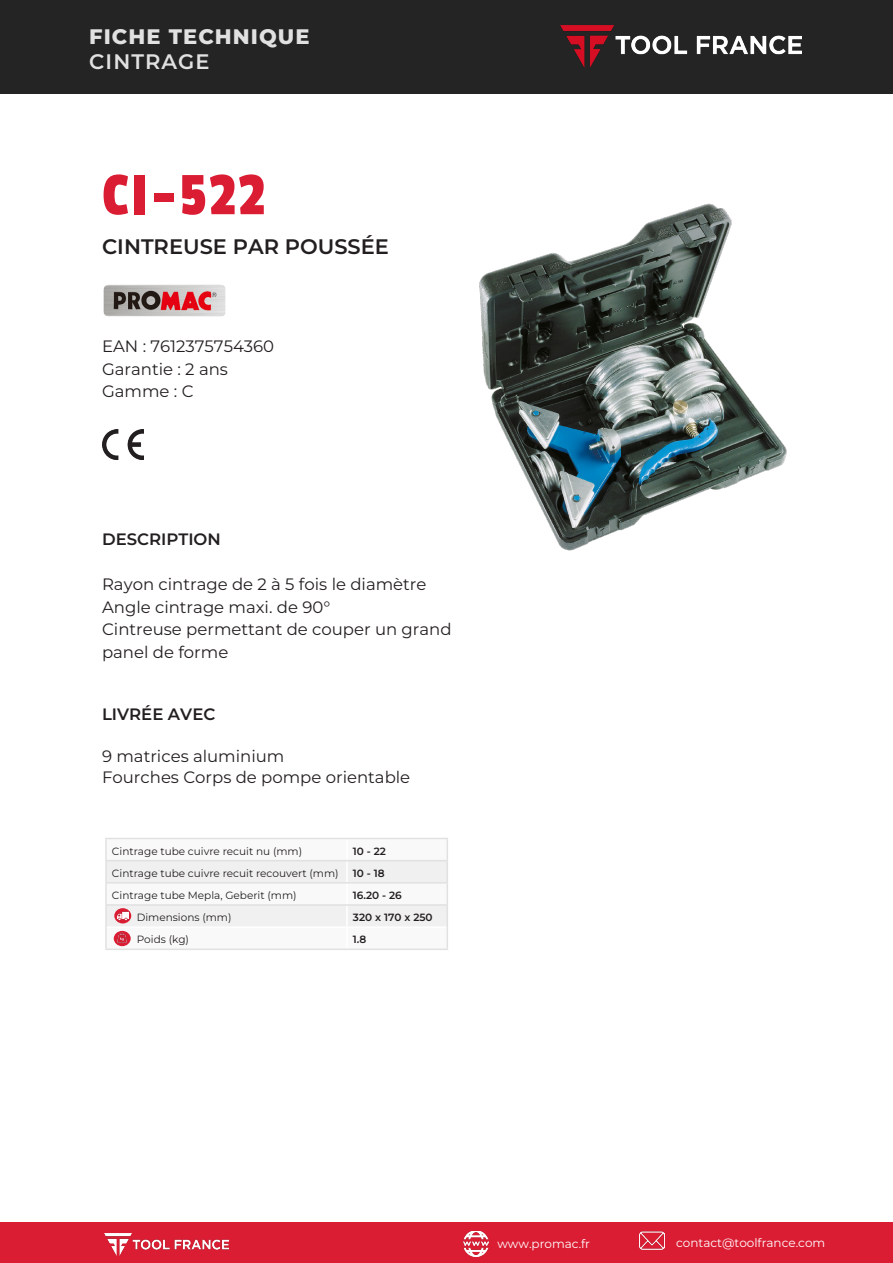
<style>
.page{position:relative;width:893px;height:1263px;background:#fff}
.page>*{position:absolute;margin:0;border:0;box-sizing:border-box;transform-origin:0 0}
.t1{font:63px "Passion One";color:#db1d33}
.t2{font:100 21px "Montserrat";letter-spacing:.05em;color:#e2e1e1}
.t3{font:100 21px "Montserrat";color:#231f20}
.t4{font:100 16.5px/22.5px "Montserrat";color:#231f20}
.t5{font:100 12px "Montserrat";color:#fff}
.t6{font:100 10.5px "Montserrat";color:#231f20}
</style>
<div class="page">
<div style="left:0;top:0;width:893px;height:94px;background:#242424"></div>
<div style="left:0;top:1222px;width:893px;height:41px;background:#db1d33"></div>
<img style="left:104px;top:1233px;width:124px;height:22px">
<img style="left:560px;top:25px;width:242px;height:42px">
<img style="left:104px;top:284px;width:121px;height:33px">
<hr style="left:105px;top:838px;width:242px;height:1px;background:#e2e1e1">
<hr style="left:105px;top:839px;width:2px;height:21px;background:#e2e1e1">
<hr style="left:105px;top:860px;width:242px;height:1px;background:#e2e1e1">
<hr style="left:105px;top:861px;width:2px;height:21px;background:#e2e1e1">
<hr style="left:105px;top:882px;width:242px;height:1px;background:#e2e1e1">
<hr style="left:105px;top:883px;width:2px;height:21px;background:#e2e1e1">
<hr style="left:105px;top:904px;width:242px;height:2px;background:#e2e1e1">
<hr style="left:105px;top:906px;width:2px;height:21px;background:#e2e1e1">
<hr style="left:105px;top:927px;width:2px;height:21px;background:#e2e1e1">
<hr style="left:105px;top:948px;width:242px;height:2px;background:#e2e1e1">
<hr style="left:347px;top:948px;width:101px;height:2px;background:#e2e1e1">
<img style="left:102px;top:430px;width:41px;height:29px">
<img style="left:463px;top:1231px;width:25px;height:25px">
<svg style="left:107px;top:838px;width:341px;height:111px"></svg>
<img style="left:639px;top:1231px;width:25px;height:19px">
<img style="left:479px;top:203px;width:308px;height:348px">
<p class="t2" style="left:89px;top:22px;width:222px">FICHE TECHNIQUE</p>
<p class="t2" style="left:89px;top:48px;width:122px">CINTRAGE</p>
<p class="t1" style="left:102px;top:162px;width:164px">CI-522</p>
<p class="t3" style="left:102px;top:233px;width:288px">CINTREUSE PAR POUSSÉE</p>
<p class="t4" style="left:102px;top:334px;width:174px">EAN : 7612375754360</p>
<p class="t4" style="left:102px;top:357px;width:127px">Garantie : 2 ans</p>
<p class="t4" style="left:102px;top:379px;width:93px">Gamme : C</p>
<p class="t4" style="left:102px;top:528px;width:120px">DESCRIPTION</p>
<p class="t4" style="left:102px;top:573px;width:326px">Rayon cintrage de 2 à 5 fois le diamètre</p>
<p class="t4" style="left:102px;top:595px;width:230px">Angle cintrage maxi. de 90°</p>
<p class="t4" style="left:102px;top:618px;width:351px">Cintreuse permettant de couper un grand panel de forme</p>
<p class="t4" style="left:102px;top:702px;width:115px">LIVRÉE AVEC</p>
<p class="t4" style="left:102px;top:744px;width:184px">9 matrices aluminium</p>
<p class="t4" style="left:102px;top:765px;width:310px">Fourches Corps de pompe orientable</p>
<p class="t6" style="left:112px;top:844px;width:192px">Cintrage tube cuivre recuit nu (mm)</p>
<p class="t6" style="left:353px;top:844px;width:35px">10 - 22</p>
<p class="t6" style="left:112px;top:866px;width:228px">Cintrage tube cuivre recuit recouvert (mm)</p>
<p class="t6" style="left:353px;top:866px;width:33px">10 - 18</p>
<p class="t6" style="left:112px;top:888px;width:186px">Cintrage tube Mepla, Geberit (mm)</p>
<p class="t6" style="left:353px;top:888px;width:50px">16.20 - 26</p>
<p class="t6" style="left:137px;top:910px;width:96px">Dimensions (mm)</p>
<p class="t6" style="left:353px;top:910px;width:81px">320 x 170 x 250</p>
<p class="t6" style="left:137px;top:932px;width:54px">Poids (kg)</p>
<p class="t6" style="left:353px;top:932px;width:15px">1.8</p>
<p class="t5" style="left:497px;top:1236px;width:94px">www.promac.fr</p>
<p class="t5" style="left:676px;top:1234px;width:151px">contact@toolfrance.com</p>
</div>
